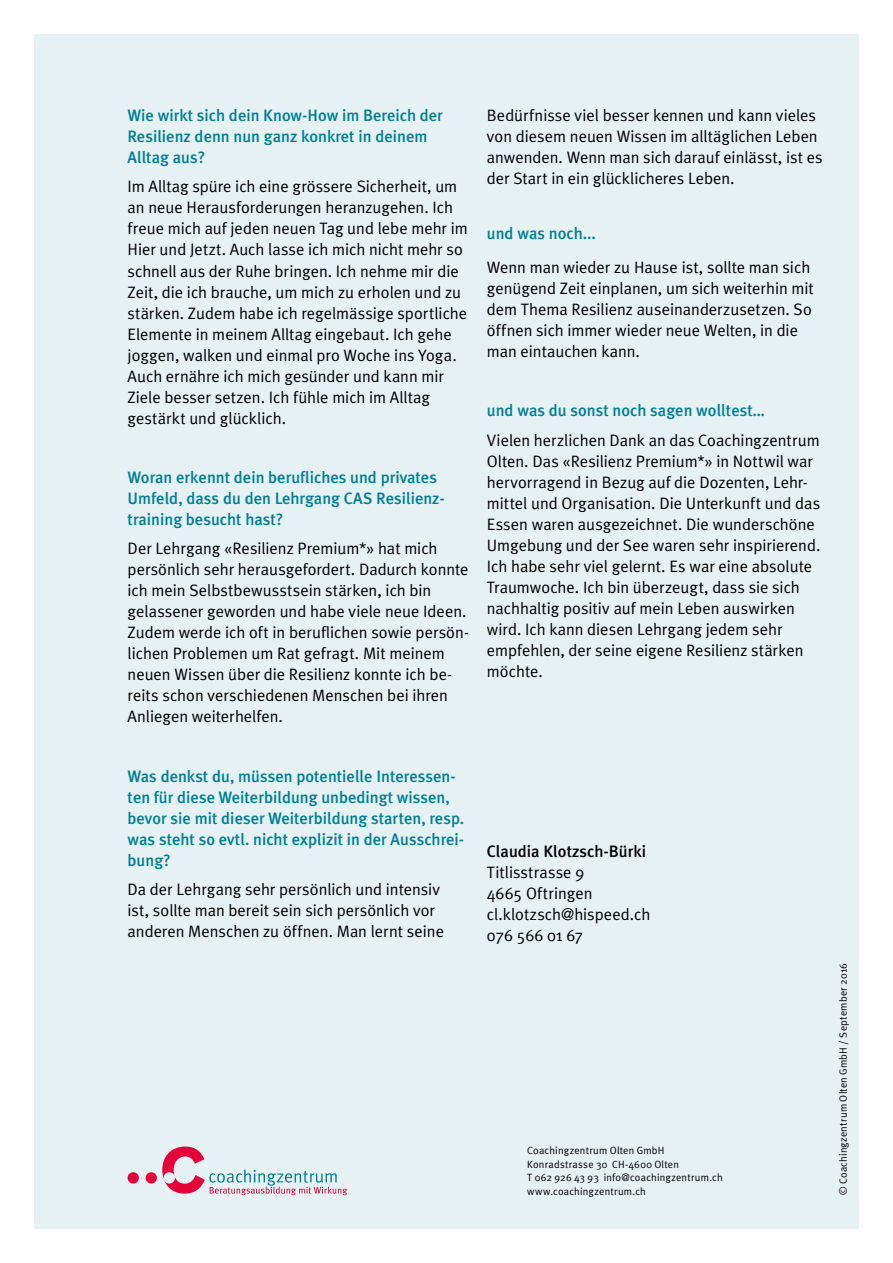
<style>
.page{position:relative;width:893px;height:1263px;background:#fff}
.page>*{position:absolute;margin:0;border:0;box-sizing:border-box;transform-origin:0 0}
.t1{font:16.5px/21px "Meta Plus Normal";color:#000}
.t2{font:500 16.5px/21px "Meta Plus";color:#007f93}
.t3{font:500 16.5px "Meta Plus";color:#000}
.t4{font:10.5px/13.5px "Meta Plus Normal";letter-spacing:.02em;color:#000}
</style>
<div class="page">
<div style="left:34px;top:34px;width:825px;height:1195px;background:#e6f1f4"></div>
<div style="left:128px;top:1172px;width:11px;height:11px;background:#e40038;border-radius:50%"></div>
<div style="left:146px;top:1172px;width:11px;height:11px;background:#e40038;border-radius:50%"></div>
<svg style="left:162px;top:1146px;width:185px;height:49px"></svg>
<p class="t2" style="left:128px;top:105px;width:317px">Wie wirkt sich dein Know-How im Bereich der<br>Resilienz denn nun ganz konkret in deinem<br>Alltag aus?</p>
<p class="t1" style="left:128px;top:176px;width:342px">Im Alltag spüre ich eine grössere Sicherheit, um an neue Herausforderungen heranzugehen. Ich freue mich auf jeden neuen Tag und lebe mehr im Hier und Jetzt. Auch lasse ich mich nicht mehr so schnell aus der Ruhe bringen. Ich nehme mir die Zeit, die ich brauche, um mich zu erholen und zu stärken. Zudem habe ich regelmässige sportliche Elemente in meinem Alltag eingebaut. Ich gehe joggen, walken und einmal pro Woche ins Yoga.<br>Auch ernähre ich mich gesünder und kann mir Ziele besser setzen. Ich fühle mich im Alltag gestärkt und glücklich.</p>
<p class="t2" style="left:128px;top:466px;width:319px">Woran erkennt dein berufliches und privates<br>Umfeld, dass du den Lehrgang CAS Resilienz&shy;training besucht hast?</p>
<p class="t1" style="left:128px;top:538px;width:343px">Der Lehrgang «Resilienz Premium*» hat mich persönlich sehr herausgefordert. Dadurch konnte ich mein Selbstbewusstsein stärken, ich bin gelassener geworden und habe viele neue Ideen.<br>Zudem werde ich oft in beruflichen sowie persön&shy;lichen Problemen um Rat gefragt. Mit meinem neuen Wissen über die Resilienz konnte ich be&shy;reits schon verschiedenen Menschen bei ihren Anliegen weiterhelfen.</p>
<p class="t2" style="left:128px;top:765px;width:338px">Was denkst du, müssen potentielle Interessen&shy;ten für diese Weiterbildung unbedingt wissen, bevor sie mit dieser Weiterbildung starten, resp. was steht so evtl. nicht explizit in der Ausschrei&shy;bung?</p>
<p class="t1" style="left:128px;top:879px;width:318px">Da der Lehrgang sehr persönlich und intensiv ist, sollte man bereit sein sich persönlich vor anderen Menschen zu öffnen. Man lernt seine</p>
<p class="t1" style="left:487px;top:105px;width:337px">Bedürfnisse viel besser kennen und kann vieles von diesem neuen Wissen im alltäglichen Leben anwenden. Wenn man sich darauf einlässt, ist es der Start in ein glücklicheres Leben.</p>
<p class="t2" style="left:487px;top:223px;width:111px">und was noch...</p>
<p class="t1" style="left:487px;top:256px;width:329px">Wenn man wieder zu Hause ist, sollte man sich genügend Zeit einplanen, um sich weiterhin mit dem Thema Resilienz auseinanderzusetzen. So öffnen sich immer wieder neue Welten, in die man eintauchen kann.</p>
<p class="t2" style="left:487px;top:400px;width:279px">und was du sonst noch sagen wolltest…</p>
<p class="t1" style="left:487px;top:429px;width:335px">Vielen herzlichen Dank an das Coachingzentrum Olten. Das «Resilienz Premium*» in Nottwil war hervorragend in Bezug auf die Dozenten, Lehr&shy;mittel und Organisation. Die Unterkunft und das Essen waren ausgezeichnet. Die wunderschöne Umgebung und der See waren sehr inspirierend.<br>Ich habe sehr viel gelernt. Es war eine absolute Traumwoche. Ich bin überzeugt, dass sie sich nachhaltig positiv auf mein Leben auswirken wird. Ich kann diesen Lehrgang jedem sehr empfehlen, der seine eigene Resilienz stärken möchte.</p>
<p class="t3" style="left:487px;top:842px;width:161px">Claudia Klotzsch-Bürki</p>
<p class="t1" style="left:487px;top:862px;width:165px">Titlisstrasse 9<br>4665 Oftringen cl.klotzsch@hispeed.ch<br>076 566 01 67</p>
<p class="t4" style="left:527px;top:1144px;width:197px">Coachingzentrum Olten GmbH<br>Konradstrasse 30 CH-4600 Olten<br>T 062 926 43 93 info@coachingzentrum.ch www.coachingzentrum.ch</p>
<p class="t4" style="left:836px;top:1195px;width:233px;rotate:-90deg">© Coachingzentrum Olten GmbH / September 2016</p>
</div>
